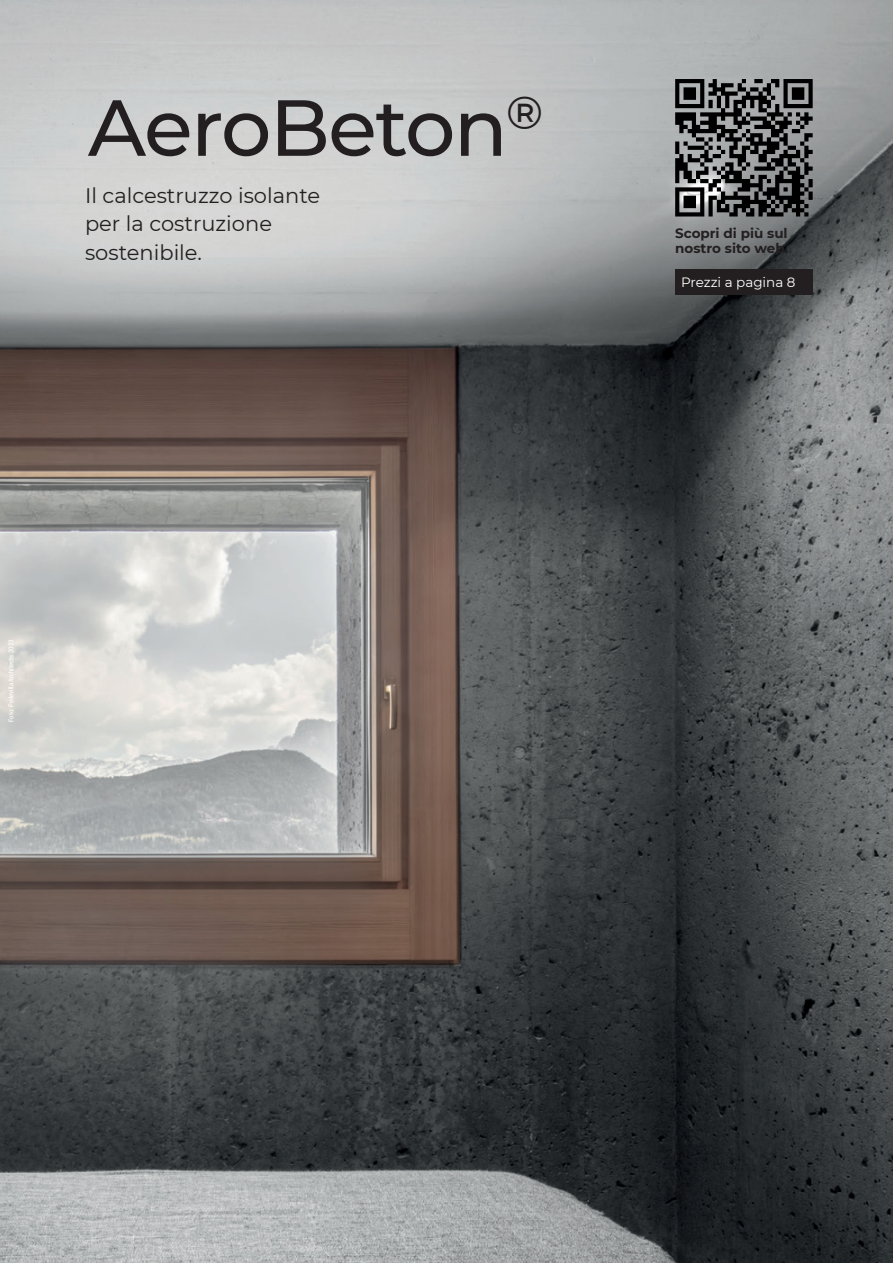
<style>
.page{position:relative;width:893px;height:1263px;background:#fff}
.page>*{position:absolute;margin:0;border:0;box-sizing:border-box;transform-origin:0 0}
.t1{font:500 79.35px "Montserrat";letter-spacing:-.02em;color:#231f20}
.t2{font:21px/28.5px "Montserrat";color:#231f20}
.t3{font:700 13.5px/15px "Montserrat";color:#231f20}
.t4{font:13.5px "Montserrat";color:#fff}
.t5{font:condensed 6.75px "Roboto";color:#fff}
</style>
<div class="page">
<img style="left:0;top:0;width:893px;height:1263px">
<div style="left:675px;top:269px;width:138px;height:25px;background:#231f20"></div>
<svg style="left:675px;top:79px;width:138px;height:137px;background:#515253"></svg>
<h1 class="t1" style="left:88px;top:72px;width:457px">AeroBeton<sup>®</sup></h1>
<p class="t2" style="left:85px;top:180px;width:237px">Il calcestruzzo isolante per la costruzione sostenibile.</p>
<p class="t3" style="left:675px;top:225px;width:114px">Scopri di più sul nostro sito web.</p>
<p class="t4" style="left:681px;top:273px;width:116px">Prezzi a pagina 8</p>
<p class="t5" style="left:6px;top:722px;width:84px;rotate:-90deg">Foto: Pedevilla Architects 2023</p>
</div>
